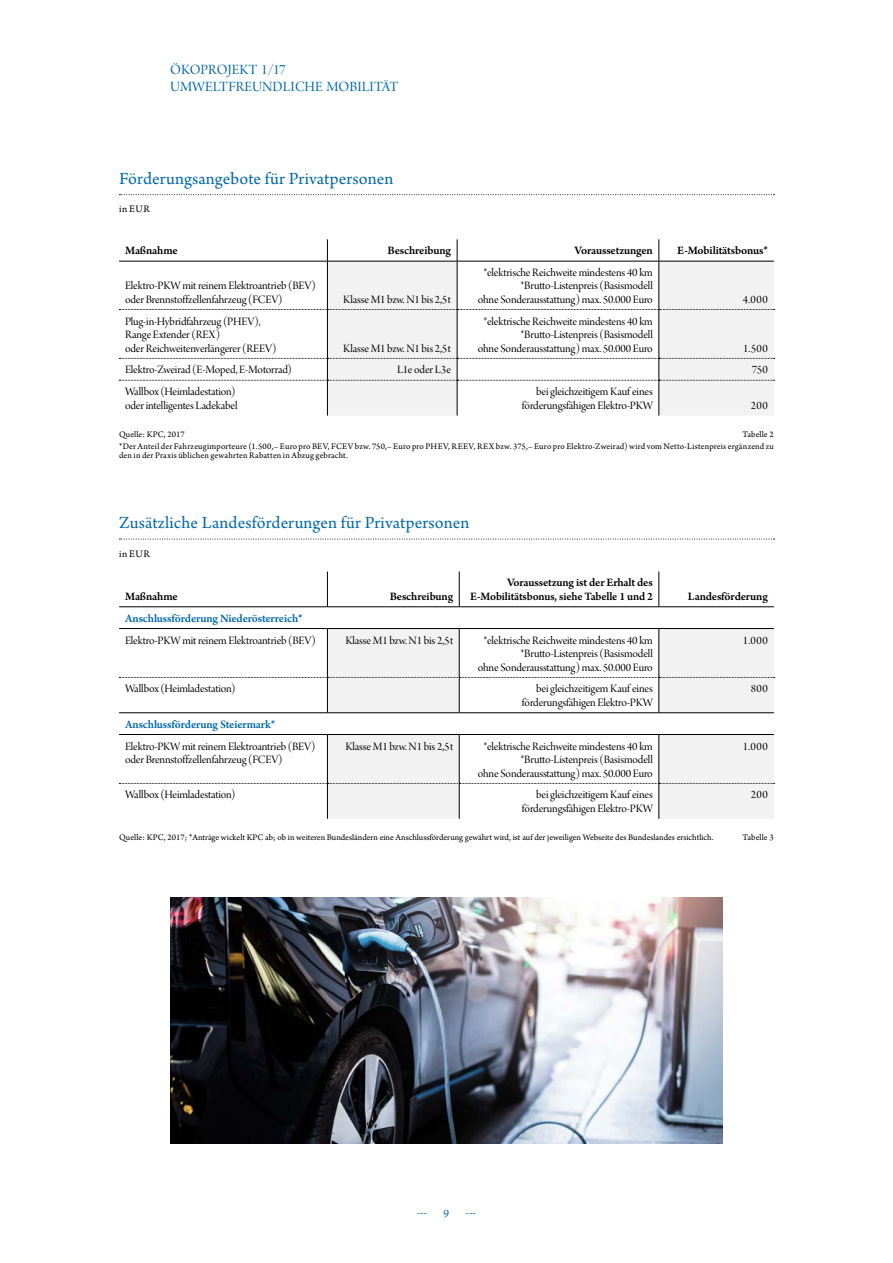
<style>
.page{position:relative;width:893px;height:1263px;background:#fff}
.page>*{position:absolute;margin:0;border:0;box-sizing:border-box;transform-origin:0 0}
.Tabelle_Überschrift_mit_Linie_unten{font:18px "Arno Pro";letter-spacing:.01em;color:#0068aa}
.t1{font:15px/16.5px "Arno Pro Display";letter-spacing:.005em;color:#0068aa}
.Zellen_Tabelle_10_5pt{font:12px/13.5px "Arno Pro Display";letter-spacing:-.01em;color:#000;text-align:right}
.Linke_Spalte_Tabelle_10_5pt{font:12px/13.5px "Arno Pro Display";letter-spacing:-.01em;color:#000}
.HL_Spalten_Tabelle_10_5pt{font:600 12px/13.5px "Arno Pro";letter-spacing:-.015em;color:#000;text-align:right}
.Linke_Spalte_Tabelle_10_5pt_fett{font:600 12px "Arno Pro";letter-spacing:-.01em;color:#0068aa}
.Linke_Spalte_Tabelle_10_5pt_fett-2{font:600 12px "Arno Pro";letter-spacing:-.015em;color:#000}
.t2{font:12px "Arno Pro";color:#0068aa}
.in_EUR{font:10.5px "Arno Pro";letter-spacing:.04em;color:#000}
.Quelle_6pt{font:9px/12px "Arno Pro";letter-spacing:.01em;color:#000;text-align:right}
</style>
<div class="page">
<svg style="left:327px;top:629px;width:447px;height:190px;fill:#f6f6f6"></svg>
<hr style="left:327px;top:571px;width:1px;height:35px;background:#000">
<hr style="left:459px;top:571px;width:1px;height:35px;background:#000">
<hr style="left:659px;top:571px;width:1px;height:35px;background:#000">
<hr style="left:327px;top:629px;width:1px;height:48px;background:#000">
<hr style="left:459px;top:629px;width:1px;height:48px;background:#000">
<hr style="left:659px;top:629px;width:1px;height:48px;background:#000">
<hr style="left:327px;top:678px;width:1px;height:34px;background:#000">
<hr style="left:459px;top:678px;width:1px;height:34px;background:#000">
<hr style="left:659px;top:678px;width:1px;height:34px;background:#000">
<hr style="left:327px;top:735px;width:1px;height:48px;background:#000">
<hr style="left:459px;top:735px;width:1px;height:48px;background:#000">
<hr style="left:659px;top:735px;width:1px;height:48px;background:#000">
<hr style="left:327px;top:784px;width:1px;height:35px;background:#000">
<hr style="left:459px;top:784px;width:1px;height:35px;background:#000">
<hr style="left:659px;top:784px;width:1px;height:35px;background:#000">
<svg style="left:119px;top:677px;width:656px;height:1px"></svg>
<svg style="left:119px;top:783px;width:656px;height:1px"></svg>
<hr style="left:119px;top:606px;width:208px;height:1px;background:#000">
<hr style="left:327px;top:606px;width:132px;height:1px;background:#000">
<hr style="left:459px;top:606px;width:200px;height:1px;background:#000">
<hr style="left:659px;top:606px;width:115px;height:1px;background:#000">
<hr style="left:119px;top:628px;width:208px;height:1px;background:#000">
<hr style="left:327px;top:628px;width:132px;height:1px;background:#000">
<hr style="left:459px;top:628px;width:200px;height:1px;background:#000">
<hr style="left:659px;top:628px;width:115px;height:1px;background:#000">
<hr style="left:119px;top:712px;width:208px;height:1px;background:#000">
<hr style="left:327px;top:712px;width:132px;height:1px;background:#000">
<hr style="left:459px;top:712px;width:200px;height:1px;background:#000">
<hr style="left:659px;top:712px;width:115px;height:1px;background:#000">
<hr style="left:119px;top:734px;width:208px;height:1px;background:#000">
<hr style="left:327px;top:734px;width:132px;height:1px;background:#000">
<hr style="left:459px;top:734px;width:200px;height:1px;background:#000">
<hr style="left:659px;top:734px;width:115px;height:1px;background:#000">
<svg style="left:119px;top:539px;width:655px;height:1px"></svg>
<svg style="left:328px;top:262px;width:446px;height:154px;fill:#f2f2f2"></svg>
<svg style="left:327px;top:239px;width:1px;height:22px"></svg>
<svg style="left:457px;top:239px;width:1px;height:22px"></svg>
<svg style="left:659px;top:239px;width:1px;height:22px"></svg>
<hr style="left:327px;top:261px;width:1px;height:48px;background:#000">
<hr style="left:457px;top:261px;width:1px;height:48px;background:#000">
<hr style="left:659px;top:261px;width:1px;height:48px;background:#000">
<hr style="left:327px;top:310px;width:1px;height:48px;background:#000">
<hr style="left:457px;top:310px;width:1px;height:48px;background:#000">
<hr style="left:659px;top:310px;width:1px;height:48px;background:#000">
<hr style="left:327px;top:380px;width:1px;height:36px;background:#000">
<hr style="left:457px;top:380px;width:1px;height:36px;background:#000">
<hr style="left:659px;top:380px;width:1px;height:36px;background:#000">
<svg style="left:119px;top:358px;width:656px;height:23px"></svg>
<svg style="left:119px;top:309px;width:656px;height:1px"></svg>
<hr style="left:119px;top:261px;width:208px;height:1px;background:#000">
<hr style="left:327px;top:261px;width:130px;height:1px;background:#000">
<hr style="left:457px;top:261px;width:202px;height:1px;background:#000">
<hr style="left:659px;top:261px;width:115px;height:1px;background:#000">
<svg style="left:119px;top:194px;width:655px;height:1px"></svg>
<img style="left:170px;top:897px;width:553px;height:247px">
<p class="t1" style="left:170px;top:62px;width:230px">ÖKOPROJEKT 1/17<br>UMWELTFREUNDLICHE MOBILITÄT</p>
<p class="Tabelle_Überschrift_mit_Linie_unten" style="left:119px;top:168px;width:276px">Förderungsangebote für Privatpersonen</p>
<p class="in_EUR" style="left:119px;top:203px;width:32px">in EUR</p>
<p class="Linke_Spalte_Tabelle_10_5pt_fett-2" style="left:125px;top:244px;width:54px">Maßnahme</p>
<p class="HL_Spalten_Tabelle_10_5pt" style="left:388px;top:245px;width:65px">Beschreibung</p>
<p class="HL_Spalten_Tabelle_10_5pt" style="left:575px;top:245px;width:80px">Voraussetzungen</p>
<p class="HL_Spalten_Tabelle_10_5pt" style="left:677px;top:245px;width:92px">E-Mobilitätsbonus*</p>
<p class="Linke_Spalte_Tabelle_10_5pt" style="left:125px;top:280px;width:192px">Elektro-PKW mit reinem Elektroantrieb (BEV) oder Brennstoffzellenfahrzeug (FCEV)</p>
<p class="Zellen_Tabelle_10_5pt" style="left:483px;top:266px;width:171px">*elektrische Reichweite mindestens 40 km</p>
<p class="Zellen_Tabelle_10_5pt" style="left:478px;top:280px;width:177px">*Brutto-Listenpreis (Basismodell<br>ohne Sonderausstattung) max. 50.000 Euro</p>
<p class="Zellen_Tabelle_10_5pt" style="left:343px;top:293px;width:109px">Klasse M1 bzw. N1 bis 2,5t</p>
<p class="Zellen_Tabelle_10_5pt" style="left:743px;top:293px;width:27px">4.000</p>
<p class="Linke_Spalte_Tabelle_10_5pt" style="left:125px;top:315px;width:153px">Plug-in-Hybridfahrzeug (PHEV),<br>Range Extender (REX)<br>oder Reichweitenverlängerer (REEV)</p>
<p class="Zellen_Tabelle_10_5pt" style="left:343px;top:342px;width:109px">Klasse M1 bzw. N1 bis 2,5t</p>
<p class="Zellen_Tabelle_10_5pt" style="left:483px;top:315px;width:171px">*elektrische Reichweite mindestens 40 km</p>
<p class="Zellen_Tabelle_10_5pt" style="left:478px;top:328px;width:177px">*Brutto-Listenpreis (Basismodell<br>ohne Sonderausstattung) max. 50.000 Euro</p>
<p class="Zellen_Tabelle_10_5pt" style="left:743px;top:342px;width:26px">1.500</p>
<p class="Linke_Spalte_Tabelle_10_5pt" style="left:125px;top:364px;width:168px">Elektro-Zweirad (E-Moped, E-Motorrad)</p>
<p class="Zellen_Tabelle_10_5pt" style="left:397px;top:364px;width:56px">L1e oder L3e</p>
<p class="Zellen_Tabelle_10_5pt" style="left:752px;top:364px;width:18px">750</p>
<p class="Linke_Spalte_Tabelle_10_5pt" style="left:125px;top:386px;width:114px">Wallbox (Heimladestation) oder intelligentes Ladekabel</p>
<p class="Zellen_Tabelle_10_5pt" style="left:522px;top:386px;width:132px">bei gleichzeitigem Kauf eines förderungsfähigen Elektro-PKW</p>
<p class="Zellen_Tabelle_10_5pt" style="left:751px;top:399px;width:19px">200</p>
<p class="Quelle_6pt" style="left:119px;top:428px;width:656px">Tabelle 2<br>*Der Anteil der Fahrzeugimporteure (1.500,– Euro pro BEV, FCEV bzw. 750,– Euro pro PHEV, REEV, REX bzw. 375,– Euro pro Elektro-Zweirad) wird vom Netto-Listenpreis ergänzend zu</p>
<p class="Quelle_6pt" style="left:119px;top:450px;width:230px">den in der Praxis üblichen gewahrten Rabatten in Abzug gebracht.</p>
<p class="Quelle_6pt" style="left:119px;top:428px;width:67px">Quelle: KPC, 2017</p>
<p class="Tabelle_Überschrift_mit_Linie_unten" style="left:119px;top:512px;width:352px">Zusätzliche Landesförderungen für Privatpersonen</p>
<p class="in_EUR" style="left:119px;top:547px;width:32px">in EUR</p>
<p class="Linke_Spalte_Tabelle_10_5pt_fett-2" style="left:125px;top:589px;width:54px">Maßnahme</p>
<p class="HL_Spalten_Tabelle_10_5pt" style="left:390px;top:590px;width:65px">Beschreibung</p>
<p class="HL_Spalten_Tabelle_10_5pt" style="left:470px;top:577px;width:184px">Voraussetzung ist der Erhalt des<br>E-Mobilitätsbonus, siehe Tabelle 1 und 2</p>
<p class="Linke_Spalte_Tabelle_10_5pt_fett" style="left:125px;top:611px;width:179px">Anschlussförderung Niederösterreich*</p>
<p class="Linke_Spalte_Tabelle_10_5pt" style="left:125px;top:634px;width:192px">Elektro-PKW mit reinem Elektroantrieb (BEV)</p>
<p class="Zellen_Tabelle_10_5pt" style="left:345px;top:634px;width:109px">Klasse M1 bzw. N1 bis 2,5t</p>
<p class="Zellen_Tabelle_10_5pt" style="left:483px;top:634px;width:171px">*elektrische Reichweite mindestens 40 km</p>
<p class="Zellen_Tabelle_10_5pt" style="left:520px;top:647px;width:134px">*Brutto-Listenpreis (Basismodell</p>
<p class="Zellen_Tabelle_10_5pt" style="left:478px;top:661px;width:177px">ohne Sonderausstattung) max. 50.000 Euro</p>
<p class="HL_Spalten_Tabelle_10_5pt" style="left:688px;top:590px;width:81px">Landesförderung</p>
<p class="Zellen_Tabelle_10_5pt" style="left:743px;top:634px;width:26px">1.000</p>
<p class="Linke_Spalte_Tabelle_10_5pt" style="left:125px;top:683px;width:112px">Wallbox (Heimladestation)</p>
<p class="Zellen_Tabelle_10_5pt" style="left:522px;top:683px;width:132px">bei gleichzeitigem Kauf eines förderungsfähigen Elektro-PKW</p>
<p class="Zellen_Tabelle_10_5pt" style="left:751px;top:683px;width:19px">800</p>
<p class="Linke_Spalte_Tabelle_10_5pt_fett" style="left:125px;top:717px;width:152px">Anschlussförderung Steiermark*</p>
<p class="Linke_Spalte_Tabelle_10_5pt" style="left:125px;top:740px;width:192px">Elektro-PKW mit reinem Elektroantrieb (BEV) oder Brennstoffzellenfahrzeug (FCEV)</p>
<p class="Zellen_Tabelle_10_5pt" style="left:345px;top:740px;width:109px">Klasse M1 bzw. N1 bis 2,5t</p>
<p class="Zellen_Tabelle_10_5pt" style="left:483px;top:740px;width:171px">*elektrische Reichweite mindestens 40 km</p>
<p class="Zellen_Tabelle_10_5pt" style="left:743px;top:740px;width:26px">1.000</p>
<p class="Zellen_Tabelle_10_5pt" style="left:478px;top:753px;width:177px">*Brutto-Listenpreis (Basismodell<br>ohne Sonderausstattung) max. 50.000 Euro</p>
<p class="Linke_Spalte_Tabelle_10_5pt" style="left:125px;top:789px;width:112px">Wallbox (Heimladestation)</p>
<p class="Zellen_Tabelle_10_5pt" style="left:522px;top:789px;width:132px">bei gleichzeitigem Kauf eines förderungsfähigen Elektro-PKW</p>
<p class="Zellen_Tabelle_10_5pt" style="left:751px;top:789px;width:19px">200</p>
<p class="Quelle_6pt" style="left:119px;top:831px;width:596px">Quelle: KPC, 2017; *Anträge wickelt KPC ab; ob in weiteren Bundesländern eine Anschlussförderung gewährt wird, ist auf der jeweiligen Webseite des Bundeslandes ersichtlich.</p>
<p class="Quelle_6pt" style="left:743px;top:831px;width:33px">Tabelle 3</p>
<p class="t2" style="left:417px;top:1206px;width:12px">---</p>
<p class="t2" style="left:444px;top:1206px;width:7px">9</p>
<p class="t2" style="left:466px;top:1206px;width:12px">---</p>
</div>
